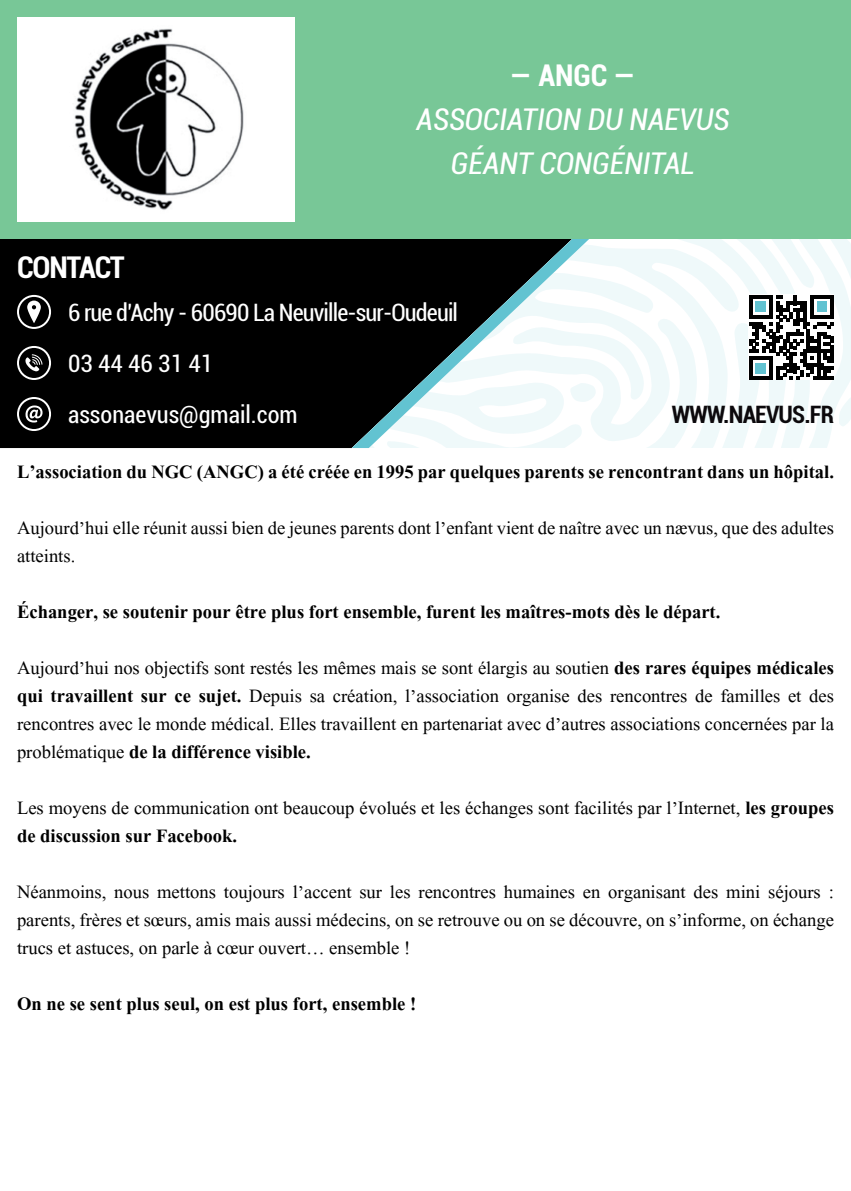
<style>
.page{position:relative;width:851px;height:1191px;background:#fff}
.page>*{position:absolute;margin:0;border:0;box-sizing:border-box;transform-origin:0 0}
.t1{font:italic condensed 30px/44px "Roboto";color:#fff;text-align:center}
.t2{font:700 condensed 30px "Roboto";letter-spacing:-.035em;color:#fff}
.t3{font:24px/28px "Kokila";color:#000}
.t4{font:700 24px "Kokila";color:#000}
.t5{font:condensed 24px "Roboto";letter-spacing:-.035em;color:#fff}
.t6{font:condensed 24px "Roboto";color:#fff}
.t7{font:700 condensed 24px "Roboto";letter-spacing:-.035em;color:#0c090c}
.s1{font-weight:700}
</style>
<div class="page">
<div style="left:0;top:238px;width:351px;height:210px;background:#000"></div>
<div style="left:351px;top:238px;width:18px;height:210px;background:#000"></div>
<svg style="left:369px;top:238px;width:481px;height:210px"></svg>
<div style="left:369px;top:273px;width:83px;height:53px;background:#000"></div>
<svg style="left:452px;top:238px;width:335px;height:210px"></svg>
<div style="left:392px;top:281px;width:109px;height:33px;background:#000"></div>
<svg style="left:369px;top:326px;width:274px;height:122px"></svg>
<svg style="left:838px;top:394px;width:12px;height:33px"></svg>
<div style="left:0;top:0;width:850px;height:238px;background:#78c797"></div>
<svg style="left:665px;top:238px;width:185px;height:142px"></svg>
<svg style="left:17px;top:295px;width:34px;height:34px"></svg>
<svg style="left:17px;top:397px;width:34px;height:34px"></svg>
<svg style="left:17px;top:346px;width:34px;height:34px"></svg>
<div style="left:17px;top:17px;width:278px;height:204px;background:#fff"></div>
<img style="left:74px;top:28px;width:170px;height:182px">
<p class="t2" style="left:17px;top:246px;width:109px">CONTACT</p>
<p class="t2" style="left:510px;top:55px;width:126px">― ANGC ―</p>
<p class="t1" style="left:416px;top:97px;width:314px">ASSOCIATION DU NAEVUS<br>GÉANT CONGÉNITAL</p>
<p class="t5" style="left:68px;top:296px;width:391px">6 rue d’Achy - 60690 La Neuville-sur-Oudeuil</p>
<p class="t5" style="left:68px;top:347px;width:146px">03 44 46 31 41</p>
<p class="t6" style="left:68px;top:398px;width:231px">assonaevus@gmail.com</p>
<p class="t7" style="left:671px;top:397px;width:163px">WWW.NAEVUS.FR</p>
<p class="t4" style="left:17px;top:459px;width:818px">L’association du NGC (ANGC) a été créée en 1995 par quelques parents se rencontrant dans un hôpital.</p>
<p class="t3" style="left:17px;top:513px;width:818px">Aujourd’hui elle réunit aussi bien de jeunes parents dont l’enfant vient de naître avec un nævus, que des adultes atteints.</p>
<p class="t4" style="left:17px;top:599px;width:704px">Échanger, se soutenir pour être plus fort ensemble, furent les maîtres-mots dès le départ.</p>
<p class="t3" style="left:17px;top:653px;width:818px;text-align:justify">Aujourd’hui nos objectifs sont restés les mêmes mais se sont élargis au soutien <span class="s1">des rares équipes médicales qui travaillent sur ce sujet.</span> Depuis sa création, l’association organise des rencontres de familles et des rencontres avec le monde médical. Elles travaillent en partenariat avec d’autres associations concernées par la problématique <span class="s1">de la différence visible.</span></p>
<p class="t3" style="left:17px;top:793px;width:818px">Les moyens de communication ont beaucoup évolués et les échanges sont facilités par l’Internet, <span class="s1">les groupes de discussion sur Facebook.</span></p>
<p class="t3" style="left:17px;top:877px;width:818px;text-align:justify">Néanmoins, nous mettons toujours l’accent sur les rencontres humaines en organisant des mini séjours : parents, frères et sœurs, amis mais aussi médecins, on se retrouve ou on se découvre, on s’informe, on échange trucs et astuces, on parle à cœur ouvert… ensemble !</p>
<p class="t4" style="left:17px;top:991px;width:400px">On ne se sent plus seul, on est plus fort, ensemble !</p>
</div>
